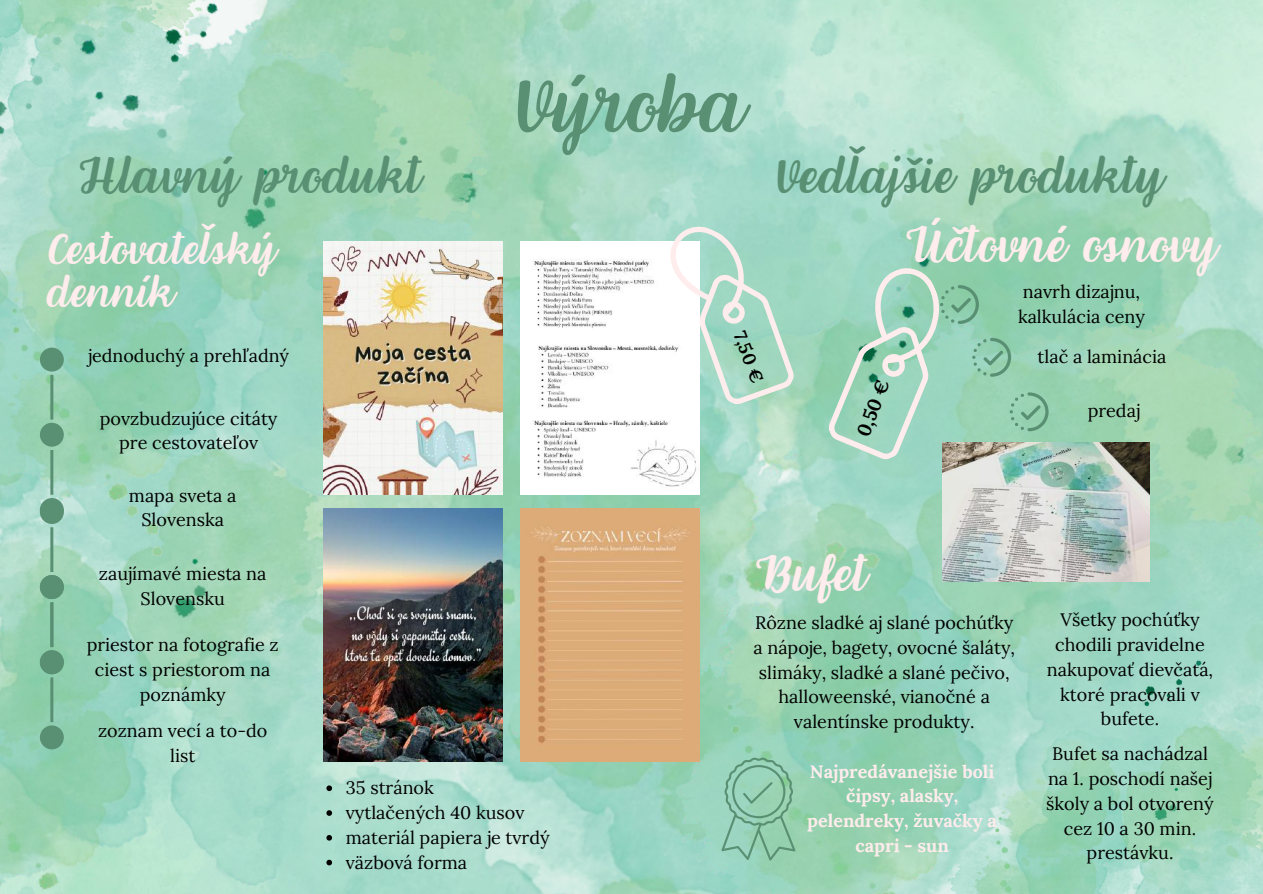
<style>
.page{position:relative;width:1263px;height:894px;background:#fff}
.page>*{position:absolute;margin:0;border:0;box-sizing:border-box;transform-origin:0 0}
.t1{font:78.6px "Together";color:#598f73}
.t2{font:49.95px "Together";color:#598f73}
.t3{font:49.65px "Together";color:#ffecec}
.t4{font:43.2px "Together";color:#ffecec}
.t5{font:700 19.05px "Lora";color:#000}
.t6{font:18px/24.8px "Lora";color:#000;text-align:center}
.t7{font:700 18px/24.8px "Lora";color:#ffecec;text-align:center}
.t8{font:700 18px "Lora";color:#000}
.t9{font:17.85px "Lora";color:#000}
</style>
<div class="page">
<img style="left:534px;top:147px;width:729px;height:746px">
<img style="left:534px;top:0;width:501px;height:805px">
<img style="left:943px;top:660px;width:320px;height:233px">
<img style="left:0;top:649px;width:534px;height:244px">
<img style="left:0;top:0;width:604px;height:649px">
<img style="left:520px;top:508px;width:179px;height:253px">
<img style="left:324px;top:508px;width:179px;height:253px">
<img style="left:520px;top:241px;width:179px;height:253px">
<img style="left:324px;top:241px;width:179px;height:253px">
<svg style="left:622px;top:217px;width:427px;height:259px"></svg>
<svg style="left:721px;top:757px;width:74px;height:102px;background:#8dc7ac"></svg>
<img style="left:943px;top:442px;width:207px;height:139px">
<svg style="left:326px;top:785px;width:6px;height:5px"></svg>
<svg style="left:326px;top:810px;width:6px;height:5px"></svg>
<svg style="left:326px;top:834px;width:6px;height:6px"></svg>
<svg style="left:326px;top:859px;width:6px;height:6px"></svg>
<svg style="left:40px;top:347px;width:24px;height:402px;background:#83ba9e"></svg>
<h1 class="t1" style="left:515px;top:54px;width:235px">Výroba</h1>
<h2 class="t2" style="left:78px;top:143px;width:347px">Hlavný produkt</h2>
<h2 class="t2" style="left:776px;top:143px;width:391px">Vedľajšie produkty</h2>
<h3 class="t4" style="left:49px;top:221px;width:231px">Cestovateľský</h3>
<h3 class="t3" style="left:904px;top:212px;width:317px">Účtovné osnovy</h3>
<h3 class="t4" style="left:49px;top:263px;width:129px">denník</h3>
<p class="t6" style="left:1018px;top:279px;width:128px;text-align:left">navrh dizajnu, kalkulácia ceny</p>
<p class="t6" style="left:1037px;top:344px;width:130px">tlač a laminácia</p>
<p class="t8" style="left:750px;top:328px;width:55px;rotate:69deg">7,50 €</p>
<p class="t9" style="left:88px;top:344px;width:202px">jednoduchý a prehľadný</p>
<p class="t5" style="left:851px;top:431px;width:61px;rotate:-69deg">0,50 €</p>
<p class="t6" style="left:1088px;top:398px;width:54px">predaj</p>
<p class="t6" style="left:100px;top:405px;width:179px">povzbudzujúce citáty pre cestovateľov</p>
<p class="t6" style="left:129px;top:482px;width:109px">mapa sveta a<br>Slovenska</p>
<p class="t6" style="left:99px;top:561px;width:169px">zaujímavé miesta na<br>Slovensku</p>
<h3 class="t3" style="left:754px;top:540px;width:117px">Bufet</h3>
<p class="t6" style="left:753px;top:610px;width:263px">Rôzne sladké aj slané pochúťky a nápoje, bagety, ovocné šaláty, slimáky, sladké a slané pečivo, halloweenské, vianočné a valentínske produkty.</p>
<p class="t6" style="left:1047px;top:607px;width:168px">Všetky pochúťky chodili pravidelne nakupovať dievčatá, ktoré pracovali v bufete.</p>
<p class="t7" style="left:807px;top:758px;width:191px">Najpredávanejšie boli čipsy, alasky, pelendreky, žuvačky a capri - sun</p>
<p class="t6" style="left:87px;top:631px;width:194px">priestor na fotografie z ciest s priestorom na poznámky</p>
<p class="t6" style="left:98px;top:718px;width:171px">zoznam vecí a to-do list</p>
<p class="t6" style="left:1046px;top:741px;width:169px">Bufet sa nachádzal na 1. poschodí našej školy a bol otvorený cez 10 a 30 min. prestávku.</p>
<p class="t6" style="left:346px;top:775px;width:205px;text-align:left">35 stránok<br>vytlačených 40 kusov materiál papiera je tvrdý väzbová forma</p>
</div>
